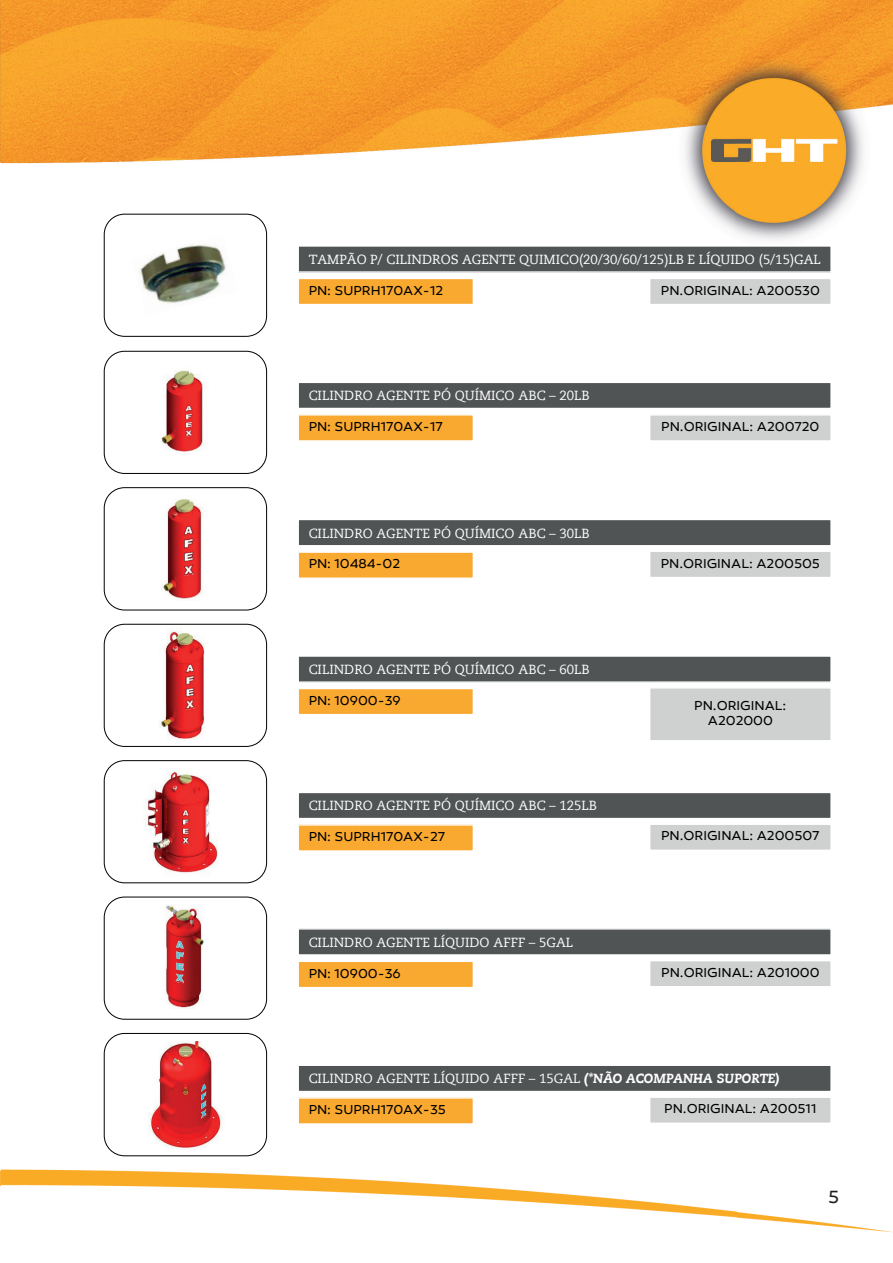
<style>
.page{position:relative;width:893px;height:1263px;background:#fff}
.page>*{position:absolute;margin:0;border:0;box-sizing:border-box;transform-origin:0 0}
.t1{font:18px "Canaro";color:#231f20}
.t2{font:13.2px "Caecilia LT Pro 55 Roman";color:#fff}
.t3{font:13.2px/15.8px "Canaro";color:#000001;text-align:center}
.s1{font-family:"Caecilia LT Pro 86";font-weight:800;font-style:italic}
</style>
<div class="page">
<img style="left:0;top:0;width:893px;height:1233px">
<div style="left:298px;top:382px;width:533px;height:26px;background:#515455"></div>
<div style="left:297px;top:382px;width:535px;height:27px;border:1px solid #fff"></div>
<div style="left:104px;top:214px;width:163px;height:123px;background:#fff;border:1px solid #000001;border-radius:20px"></div>
<div style="left:298px;top:415px;width:175px;height:26px;background:#faa930"></div>
<div style="left:297px;top:414px;width:177px;height:28px;border:1px solid #fff"></div>
<div style="left:298px;top:519px;width:533px;height:27px;background:#515455"></div>
<div style="left:297px;top:519px;width:535px;height:27px;border:1px solid #fff"></div>
<div style="left:104px;top:351px;width:163px;height:123px;background:#fff;border:1px solid #000001;border-radius:20px"></div>
<div style="left:298px;top:552px;width:175px;height:26px;background:#faa930"></div>
<div style="left:297px;top:551px;width:177px;height:28px;border:1px solid #fff"></div>
<div style="left:298px;top:656px;width:533px;height:26px;background:#515455"></div>
<div style="left:297px;top:655px;width:535px;height:28px;border:1px solid #fff"></div>
<div style="left:104px;top:487px;width:163px;height:123px;background:#fff;border:1px solid #000001;border-radius:20px"></div>
<div style="left:298px;top:688px;width:175px;height:27px;background:#faa930"></div>
<div style="left:297px;top:688px;width:177px;height:27px;border:1px solid #fff"></div>
<div style="left:298px;top:792px;width:533px;height:26px;background:#515455"></div>
<div style="left:297px;top:792px;width:535px;height:27px;border:1px solid #fff"></div>
<div style="left:104px;top:624px;width:163px;height:123px;background:#fff;border:1px solid #000001;border-radius:20px"></div>
<div style="left:298px;top:825px;width:175px;height:26px;background:#faa930"></div>
<div style="left:297px;top:824px;width:177px;height:28px;border:1px solid #fff"></div>
<div style="left:298px;top:929px;width:533px;height:26px;background:#515455"></div>
<div style="left:297px;top:928px;width:535px;height:28px;border:1px solid #fff"></div>
<div style="left:104px;top:761px;width:163px;height:122px;background:#fff;border-radius:20px"></div>
<div style="left:104px;top:760px;width:163px;height:123px;border:1px solid #000001;border-radius:20px"></div>
<div style="left:298px;top:961px;width:175px;height:27px;background:#faa930"></div>
<div style="left:297px;top:960px;width:177px;height:28px;border:1px solid #fff"></div>
<div style="left:298px;top:1065px;width:533px;height:26px;background:#515455"></div>
<div style="left:297px;top:1064px;width:535px;height:28px;border:1px solid #fff"></div>
<div style="left:104px;top:897px;width:163px;height:122px;background:#fff;border:1px solid #000001;border-radius:20px"></div>
<div style="left:298px;top:1098px;width:175px;height:26px;background:#faa930"></div>
<div style="left:297px;top:1097px;width:177px;height:28px;border:1px solid #fff"></div>
<div style="left:104px;top:1033px;width:163px;height:123px;background:#fff;border:1px solid #000001;border-radius:20px"></div>
<img style="left:161px;top:499px;width:42px;height:100px">
<img style="left:145px;top:771px;width:73px;height:102px">
<img style="left:161px;top:370px;width:43px;height:83px">
<img style="left:159px;top:628px;width:46px;height:111px">
<img style="left:165px;top:905px;width:39px;height:103px">
<div style="left:298px;top:246px;width:533px;height:26px;background:#515455"></div>
<div style="left:297px;top:245px;width:535px;height:28px;border:1px solid #fff"></div>
<div style="left:298px;top:278px;width:175px;height:27px;background:#faa930"></div>
<div style="left:297px;top:278px;width:177px;height:27px;border:1px solid #fff"></div>
<img style="left:139px;top:244px;width:87px;height:60px">
<img style="left:148px;top:1041px;width:75px;height:107px">
<div style="left:650px;top:278px;width:181px;height:27px;background:#cfd1d0"></div>
<div style="left:649px;top:278px;width:183px;height:27px;border:1px solid #fff"></div>
<div style="left:650px;top:415px;width:181px;height:26px;background:#cfd1d0"></div>
<div style="left:649px;top:414px;width:183px;height:28px;border:1px solid #fff"></div>
<div style="left:650px;top:551px;width:181px;height:26px;background:#cfd1d0"></div>
<div style="left:649px;top:550px;width:183px;height:28px;border:1px solid #fff"></div>
<div style="left:650px;top:688px;width:181px;height:53px;background:#cfd1d0"></div>
<div style="left:649px;top:687px;width:183px;height:54px;border:1px solid #fff"></div>
<div style="left:650px;top:824px;width:181px;height:26px;background:#cfd1d0"></div>
<div style="left:649px;top:823px;width:183px;height:28px;border:1px solid #fff"></div>
<div style="left:650px;top:960px;width:181px;height:27px;background:#cfd1d0"></div>
<div style="left:649px;top:960px;width:183px;height:27px;border:1px solid #fff"></div>
<div style="left:650px;top:1097px;width:181px;height:26px;background:#cfd1d0"></div>
<div style="left:649px;top:1096px;width:183px;height:28px;border:1px solid #fff"></div>
<p class="t2" style="left:309px;top:251px;width:513px">TAMPÃO P/ CILINDROS AGENTE QUIMICO(20/30/60/125)LB E LÍQUIDO (5/15)GAL</p>
<p class="t3" style="left:309px;top:282px;width:136px">PN: SUPRH170AX-12</p>
<p class="t3" style="left:661px;top:282px;width:160px">PN.ORIGINAL: A200530</p>
<p class="t2" style="left:309px;top:387px;width:283px">CILINDRO AGENTE PÓ QUÍMICO ABC – 20LB</p>
<p class="t3" style="left:309px;top:419px;width:136px">PN: SUPRH170AX-17</p>
<p class="t3" style="left:661px;top:419px;width:160px">PN.ORIGINAL: A200720</p>
<p class="t2" style="left:309px;top:524px;width:283px">CILINDRO AGENTE PÓ QUÍMICO ABC – 30LB</p>
<p class="t3" style="left:309px;top:556px;width:93px">PN: 10484-02</p>
<p class="t2" style="left:309px;top:661px;width:283px">CILINDRO AGENTE PÓ QUÍMICO ABC – 60LB</p>
<p class="t3" style="left:309px;top:692px;width:93px">PN: 10900-39</p>
<p class="t2" style="left:309px;top:797px;width:290px">CILINDRO AGENTE PÓ QUÍMICO ABC – 125LB</p>
<p class="t3" style="left:309px;top:829px;width:138px">PN: SUPRH170AX-27</p>
<p class="t3" style="left:661px;top:555px;width:161px">PN.ORIGINAL: A200505</p>
<p class="t3" style="left:694px;top:697px;width:94px">PN.ORIGINAL:<br>A202000</p>
<p class="t3" style="left:661px;top:828px;width:160px">PN.ORIGINAL: A200507</p>
<p class="t2" style="left:309px;top:933px;width:266px">CILINDRO AGENTE LÍQUIDO AFFF – 5GAL</p>
<p class="t3" style="left:309px;top:965px;width:93px">PN: 10900-36</p>
<p class="t3" style="left:661px;top:965px;width:160px">PN.ORIGINAL: A201000</p>
<p class="t2" style="left:309px;top:1070px;width:473px">CILINDRO AGENTE LÍQUIDO AFFF – 15GAL <span class="s1">(*NÃO ACOMPANHA SUPORTE)</span></p>
<p class="t3" style="left:309px;top:1102px;width:139px">PN: SUPRH170AX-35</p>
<p class="t3" style="left:664px;top:1101px;width:154px">PN.ORIGINAL: A200511</p>
<h1 class="t1" style="left:828px;top:1186px;width:13px">5</h1>
</div>
